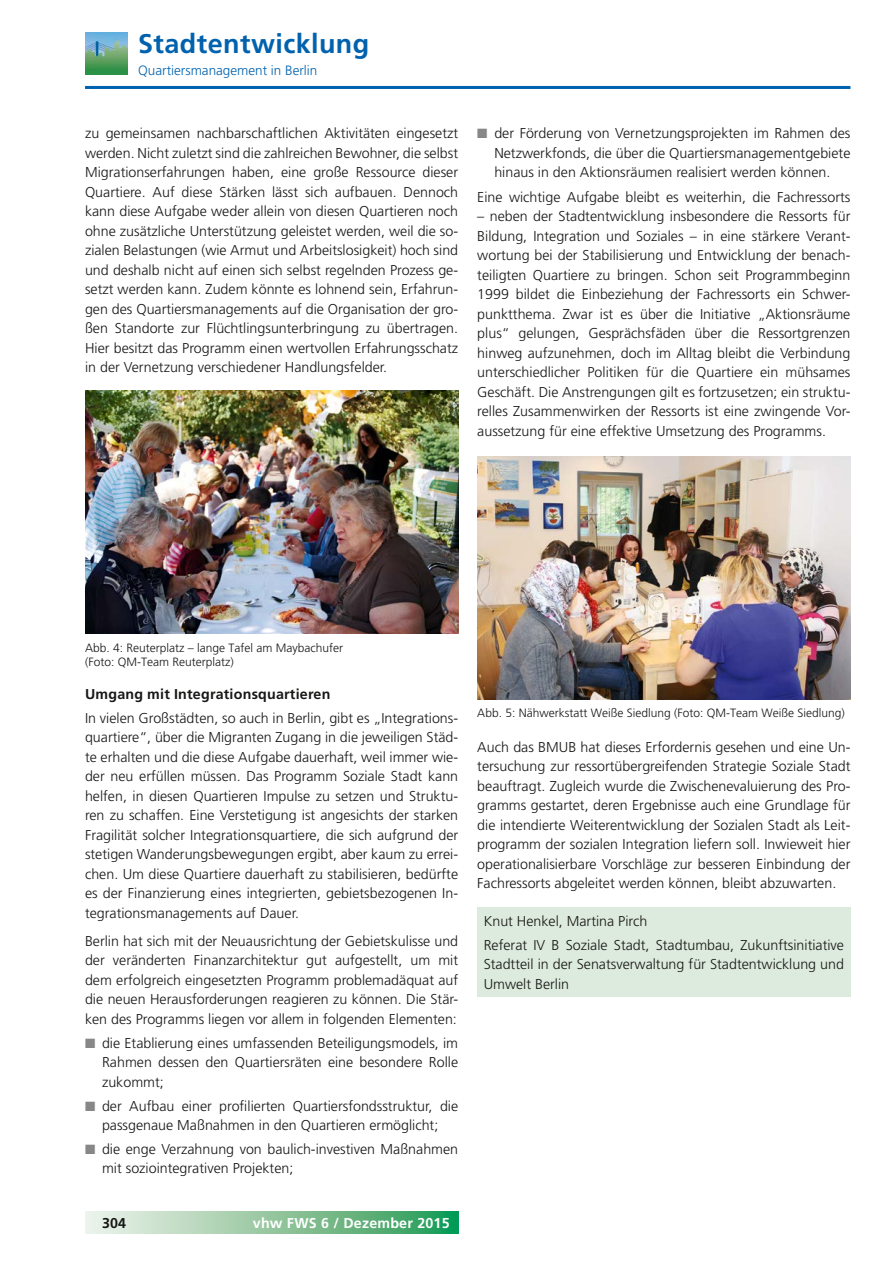
<style>
.page{position:relative;width:893px;height:1263px;background:#fff}
.page>*{position:absolute;margin:0;border:0;box-sizing:border-box;transform-origin:0 0}
.t1{font:700 27px "Frutiger LT";letter-spacing:.015em;color:#0062ae}
.t2{font:300 14.25px/19.5px "Frutiger LT";color:#181716;text-align:justify}
.t3{font:700 14.25px "Frutiger LT";letter-spacing:.015em;color:#181716}
.t4{font:700 14.25px "Frutiger LT";letter-spacing:.015em;color:#fff}
.t5{font:300 13.5px "Frutiger LT";color:#0062ae}
.t6{font:300 12px/14.4px "Frutiger CE";color:#181716}
.s1{color:#868786}
</style>
<div class="page">
<hr style="left:85px;top:86px;width:765px;height:3px;background:#0062ae">
<svg style="left:85px;top:1212px;width:373px;height:21px;background:#8dc69f"></svg>
<img style="left:85px;top:32px;width:42px;height:43px">
<div style="left:477px;top:907px;width:373px;height:90px;background:#dcebdd"></div>
<img style="left:85px;top:391px;width:373px;height:243px">
<img style="left:477px;top:456px;width:373px;height:243px">
<h1 class="t1" style="left:138px;top:28px;width:233px">Stadtentwicklung</h1>
<p class="t5" style="left:138px;top:62px;width:181px">Quartiersmanagement in Berlin</p>
<p class="t2" style="left:85px;top:124px;width:375px">zu gemeinsamen nachbarschaftlichen Aktivitäten eingesetzt werden. Nicht zuletzt sind die zahlreichen Bewohner, die selbst Migrationserfahrungen haben, eine große Ressource dieser Quartiere. Auf diese Stärken lässt sich aufbauen. Dennoch kann diese Aufgabe weder allein von diesen Quartieren noch ohne zusätzliche Unterstützung geleistet werden, weil die so&shy;zialen Belastungen (wie Armut und Arbeitslosigkeit) hoch sind und deshalb nicht auf einen sich selbst regelnden Prozess ge&shy;setzt werden kann. Zudem könnte es lohnend sein, Erfahrun&shy;gen des Quartiersmanagements auf die Organisation der gro&shy;ßen Standorte zur Flüchtlingsunterbringung zu übertragen.<br>Hier besitzt das Programm einen wertvollen Erfahrungsschatz in der Vernetzung verschiedener Handlungsfelder.</p>
<p class="t2" style="left:494px;top:124px;width:358px;text-indent:-17px"><span class="s1">■</span> der Förderung von Vernetzungsprojekten im Rahmen des Netzwerkfonds, die über die Quartiersmanagementgebiete hinaus in den Aktionsräumen realisiert werden können.</p>
<p class="t2" style="left:477px;top:187px;width:375px">Eine wichtige Aufgabe bleibt es weiterhin, die Fachressorts</p>
<p class="t2" style="left:477px;top:207px;width:375px">– neben der Stadtentwicklung insbesondere die Ressorts für Bildung, Integration und Soziales – in eine stärkere Verant&shy;wortung bei der Stabilisierung und Entwicklung der benach&shy;teiligten Quartiere zu bringen. Schon seit Programmbeginn 1999 bildet die Einbeziehung der Fachressorts ein Schwer&shy;punktthema. Zwar ist es über die Initiative „Aktionsräume plus“ gelungen, Gesprächsfäden über die Ressortgrenzen hinweg aufzunehmen, doch im Alltag bleibt die Verbindung unterschiedlicher Politiken für die Quartiere ein mühsames Geschäft. Die Anstrengungen gilt es fortzusetzen; ein struktu&shy;relles Zusammenwirken der Ressorts ist eine zwingende Vor&shy;aussetzung für eine effektive Umsetzung des Programms.</p>
<p class="t6" style="left:85px;top:640px;width:260px">Abb. 4: Reuterplatz – lange Tafel am Maybachufer (Foto: QM-Team Reuterplatz)</p>
<p class="t3" style="left:85px;top:686px;width:247px">Umgang mit Integrationsquartieren</p>
<p class="t2" style="left:85px;top:708px;width:375px">In vielen Großstädten, so auch in Berlin, gibt es „Integrations&shy;quartiere“, über die Migranten Zugang in die jeweiligen Städ&shy;te erhalten und die diese Aufgabe dauerhaft, weil immer wie&shy;der neu erfüllen müssen. Das Programm Soziale Stadt kann helfen, in diesen Quartieren Impulse zu setzen und Struktu&shy;ren zu schaffen. Eine Verstetigung ist angesichts der starken Fragilität solcher Integrationsquartiere, die sich aufgrund der stetigen Wanderungsbewegungen ergibt, aber kaum zu errei&shy;chen. Um diese Quartiere dauerhaft zu stabilisieren, bedürfte es der Finanzierung eines integrierten, gebietsbezogenen In&shy;tegrationsmanagements auf Dauer.</p>
<p class="t2" style="left:85px;top:931px;width:375px">Berlin hat sich mit der Neuausrichtung der Gebietskulisse und der veränderten Finanzarchitektur gut aufgestellt, um mit dem erfolgreich eingesetzten Programm problemadäquat auf die neuen Herausforderungen reagieren zu können. Die Stär&shy;ken des Programms liegen vor allem in folgenden Elementen:</p>
<p class="t2" style="left:102px;top:1033px;width:358px;text-indent:-17px"><span class="s1">■</span> die Etablierung eines umfassenden Beteiligungsmodels, im Rahmen dessen den Quartiersräten eine besondere Rolle zukommt;</p>
<p class="t2" style="left:85px;top:1096px;width:375px;text-align:center"><span class="s1">■</span> der Aufbau einer profilierten Quartiersfondsstruktur, die passgenaue Maßnahmen in den Quartieren ermöglicht;</p>
<p class="t2" style="left:102px;top:1139px;width:358px;text-indent:-17px"><span class="s1">■</span> die enge Verzahnung von baulich-investiven Maßnahmen mit soziointegrativen Projekten;</p>
<p class="t3" style="left:102px;top:1214px;width:26px">304</p>
<p class="t4" style="left:253px;top:1214px;width:198px">vhw FWS 6 / Dezember 2015</p>
<p class="t6" style="left:477px;top:705px;width:369px">Abb. 5: Nähwerkstatt Weiße Siedlung (Foto: QM-Team Weiße Siedlung)</p>
<p class="t2" style="left:477px;top:737px;width:375px">Auch das BMUB hat dieses Erfordernis gesehen und eine Un&shy;tersuchung zur ressortübergreifenden Strategie Soziale Stadt beauftragt. Zugleich wurde die Zwischenevaluierung des Pro&shy;gramms gestartet, deren Ergebnisse auch eine Grundlage für die intendierte Weiterentwicklung der Sozialen Stadt als Leit&shy;programm der sozialen Integration liefern soll. Inwieweit hier operationalisierbare Vorschläge zur besseren Einbindung der Fachressorts abgeleitet werden können, bleibt abzuwarten.</p>
<p class="t2" style="left:484px;top:909px;width:362px;line-height:23.7px">Knut Henkel, Martina Pirch<br>Referat IV B Soziale Stadt, Stadtumbau, Zukunftsinitiative</p>
<p class="t2" style="left:484px;top:955px;width:362px">Stadtteil in der Senatsverwaltung für Stadtentwicklung und<br>Umwelt Berlin</p>
</div>
